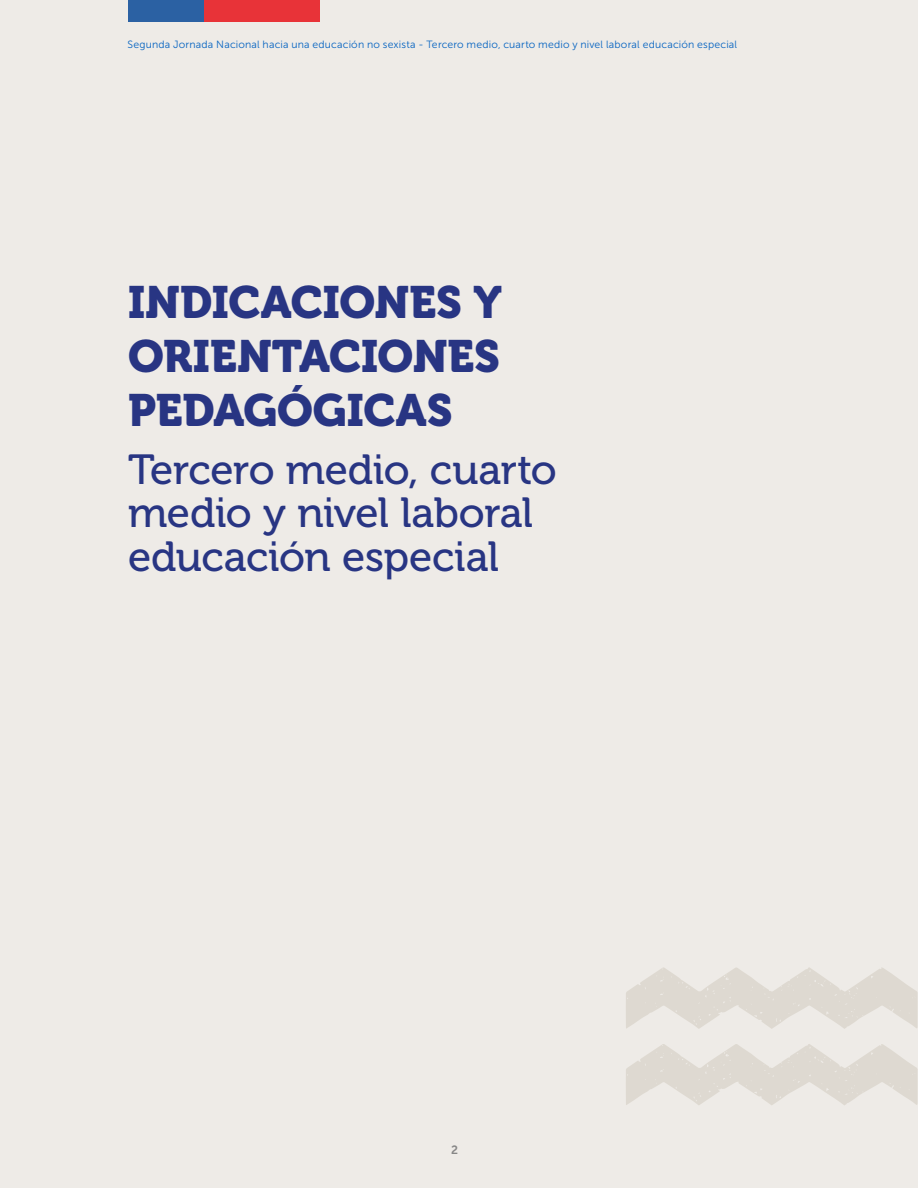
<style>
.page{position:relative;width:918px;height:1188px;background:#eeebe7}
.page>*{position:absolute;margin:0;border:0;box-sizing:border-box;transform-origin:0 0}
.t1{font:45px/54px "Museo 900";letter-spacing:-.005em;color:#283583;text-align:justify}
.t2{font:42px/43.5px "Museo 500";letter-spacing:-.01em;color:#283583}
.t3{font:12px "Museo Sans 700";color:#878787}
.t4{font:10.5px "Museo Sans 300";letter-spacing:.02em;color:#0563c1}
</style>
<div class="page">
<svg style="left:626px;top:1044px;width:292px;height:61px"></svg>
<svg style="left:626px;top:967px;width:292px;height:62px"></svg>
<div style="left:128px;top:0;width:80px;height:21px;background:#2b61a3"></div>
<div style="left:205px;top:0;width:115px;height:21px;background:#e83338"></div>
<p class="t4" style="left:128px;top:39px;width:611px">Segunda Jornada Nacional hacia una educación no sexista - Tercero medio, cuarto medio y nivel laboral educación especial</p>
<h1 class="t1" style="left:128px;top:276px;width:376px">INDICACIONES Y ORIENTACIONES PEDAGÓGICAS</h1>
<h2 class="t2" style="left:128px;top:448px;width:430px">Tercero medio, cuarto medio y nivel laboral educación especial</h2>
<p class="t3" style="left:451px;top:1143px;width:8px">2</p>
</div>
